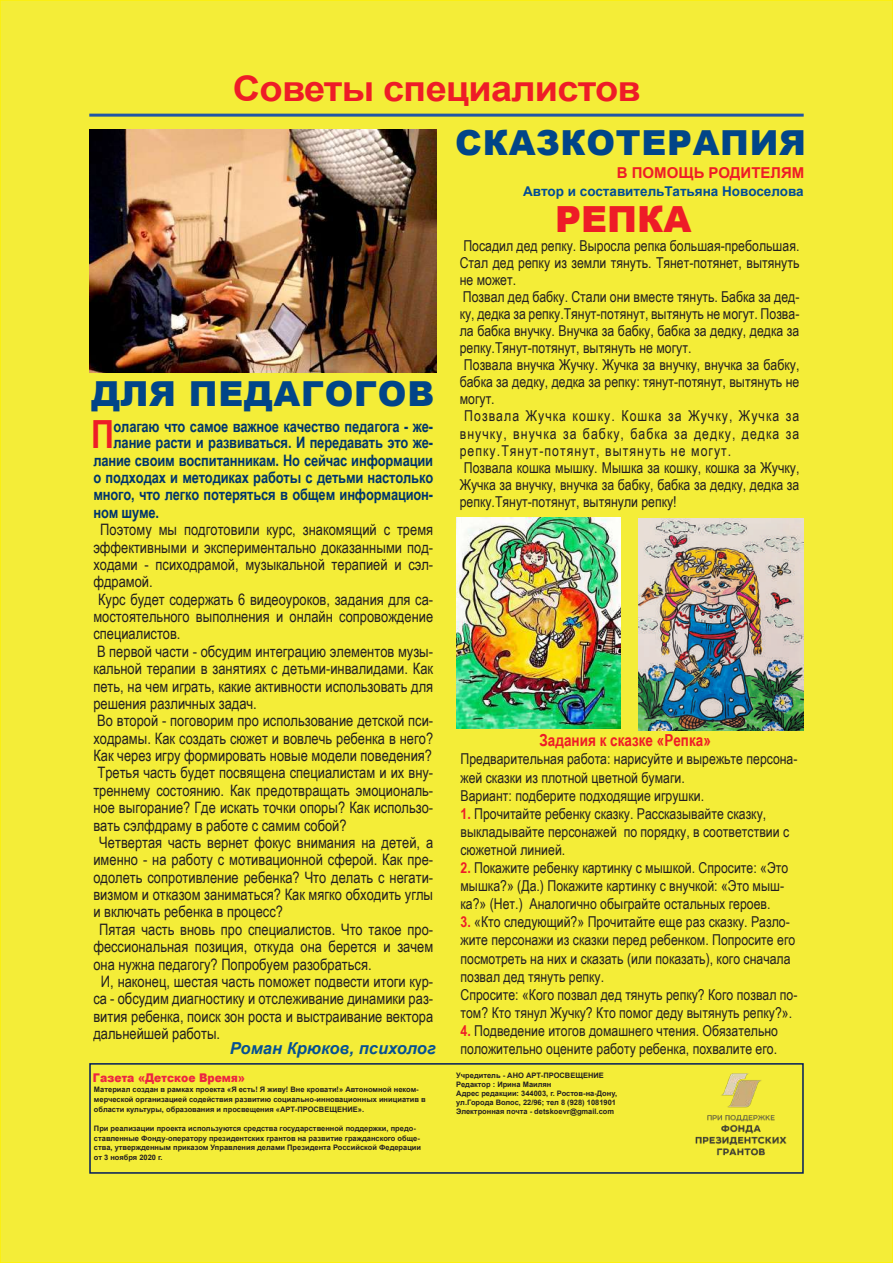
<style>
.page{position:relative;width:893px;height:1263px;background:#f4ed38}
.page>*{position:absolute;margin:0;border:0;box-sizing:border-box;transform-origin:0 0}
.t1{font:700 38.85px "Arial Narrow";color:#ee1c27}
.t2{font:900 36px "Arial";color:#ee1c27}
.t3{font:700 35.25px "Arial";letter-spacing:-.02em;color:#ee1c27;scale:1.08 1}
.t4{font:900 34.5px "Arial";letter-spacing:.02em;color:#014588}
.t5{font:700 16.5px "Arial Narrow";color:#ee1c27}
.t6{font:italic 700 16.5px "Arial";color:#065193}
.t7{font:15.75px "Arial Narrow";color:#231f20}
.t8{font:700 15.75px "Arial Narrow";letter-spacing:-.01em;color:#00356d}
.t9{font:15px/17.1px "Arial Narrow";color:#231f20}
.t10{font:700 15px "Arial";color:#ee1c27}
.t11{font:700 13.5px "Arial";color:#014c96}
.t12{font:900 12px "Arial";color:#ed2542;scale:.9 1}
.t13{font:700 7.5px/9.6px "Arial";color:#231f20}
.s1{font-weight:700;color:#ee1c27}
</style>
<div class="page">
<div style="left:89px;top:1063px;width:715px;height:111px;border:2px solid #011b5d"></div>
<hr style="left:89px;top:114px;width:715px;height:3px;background:#2056a5">
<img style="left:695px;top:1073px;width:92px;height:83px">
<img style="left:90px;top:130px;width:347px;height:243px">
<img style="left:456px;top:517px;width:165px;height:211px">
<img style="left:639px;top:518px;width:165px;height:212px">
<h3 class="t3" style="left:233px;top:65px;width:379px">Советы специалистов</h3>
<h3 class="t4" style="left:455px;top:118px;width:352px">СКАЗКОТЕРАПИЯ</h3>
<p class="t10" style="left:617px;top:163px;width:189px">В ПОМОЩЬ РОДИТЕЛЯМ</p>
<p class="t11" style="left:523px;top:182px;width:282px">Автор и составительТатьяна Новоселова</p>
<h2 class="t2" style="left:555px;top:193px;width:138px">РЕПКА</h2>
<p class="t9" style="left:460px;top:236px;width:341px">Посадил дед репку. Выросла репка большая-пребольшая.<br>Стал дед репку из земли тянуть. Тянет-потянет, вытянуть не может.<br>Позвал дед бабку. Стали они вместе тянуть. Бабка за дед&shy;ку, дедка за репку.Тянут-потянут, вытянуть не могут. Позва&shy;ла бабка внучку. Внучка за бабку, бабка за дедку, дедка за репку.Тянут-потянут, вытянуть не могут.<br>Позвала внучка Жучку. Жучка за внучку, внучка за бабку, бабка за дедку, дедка за репку: тянут-потянут, вытянуть не могут.<br>Позвала Жучка кошку. Кошка за Жучку, Жучка за внучку, внучка за бабку, бабка за дедку, дедка за репку.Тянут-потянут, вытянуть не могут.<br>Позвала кошка мышку. Мышка за кошку, кошка за Жучку, Жучка за внучку, внучка за бабку, бабка за дедку, дедка за репку.Тянут-потянут, вытянули репку!</p>
<h3 class="t4" style="left:91px;top:369px;width:345px">ДЛЯ ПЕДАГОГОВ</h3>
<h1 class="t1" style="left:91px;top:405px;width:24px">П</h1>
<p class="t8" style="left:114px;top:414px;width:321px">олагаю что самое важное качество педагога - же-</p>
<p class="t8" style="left:114px;top:431px;width:321px">лание расти и развиваться. И передавать это же-</p>
<p class="t8" style="left:93px;top:448px;width:341px">лание своим воспитанникам. Но сейчас информации</p>
<p class="t8" style="left:93px;top:466px;width:341px">о подходах и методиках работы с детьми настолько</p>
<p class="t8" style="left:93px;top:483px;width:341px">много, что легко потеряться в общем информацион-</p>
<p class="t8" style="left:93px;top:500px;width:67px">ном шуме.</p>
<p class="t7" style="left:100px;top:518px;width:334px">Поэтому мы подготовили курс, знакомящий с тремя</p>
<p class="t7" style="left:93px;top:535px;width:341px">эффективными и экспериментально доказанными под-</p>
<p class="t7" style="left:93px;top:553px;width:341px">ходами - психодрамой, музыкальной терапией и сэл-</p>
<p class="t7" style="left:93px;top:570px;width:61px">фдрамой.</p>
<p class="t7" style="left:98px;top:588px;width:337px">Курс будет содержать 6 видеоуроков, задания для са-</p>
<p class="t7" style="left:93px;top:605px;width:341px">мостоятельного выполнения и онлайн сопровождение</p>
<p class="t7" style="left:93px;top:622px;width:89px">специалистов.</p>
<p class="t7" style="left:97px;top:640px;width:338px">В первой части - обсудим интеграцию элементов музы-</p>
<p class="t7" style="left:93px;top:657px;width:341px">кальной терапии в занятиях с детьми-инвалидами. Как</p>
<p class="t7" style="left:93px;top:674px;width:341px">петь, на чем играть, какие активности использовать для</p>
<p class="t7" style="left:93px;top:692px;width:165px">решения различных задач.</p>
<p class="t7" style="left:97px;top:709px;width:338px">Во второй - поговорим про использование детской пси-</p>
<p class="t7" style="left:93px;top:727px;width:341px">ходрамы. Как создать сюжет и вовлечь ребенка в него?</p>
<p class="t7" style="left:93px;top:744px;width:340px">Как через игру формировать новые модели поведения?</p>
<p class="t7" style="left:97px;top:761px;width:337px">Третья часть будет посвящена специалистам и их вну-</p>
<p class="t7" style="left:93px;top:779px;width:341px">треннему состоянию. Как предотвращать эмоциональ-</p>
<p class="t7" style="left:93px;top:796px;width:341px">ное выгорание? Где искать точки опоры? Как использо-</p>
<p class="t7" style="left:93px;top:813px;width:255px">вать сэлфдраму в работе с самим собой?</p>
<p class="t7" style="left:99px;top:831px;width:335px">Четвертая часть вернет фокус внимания на детей, а</p>
<p class="t7" style="left:93px;top:848px;width:341px">именно - на работу с мотивационной сферой. Как пре-</p>
<p class="t7" style="left:93px;top:866px;width:341px">одолеть сопротивление ребенка? Что делать с негати-</p>
<p class="t7" style="left:93px;top:883px;width:341px">визмом и отказом заниматься? Как мягко обходить углы</p>
<p class="t7" style="left:93px;top:900px;width:191px">и включать ребенка в процесс?</p>
<p class="t7" style="left:99px;top:918px;width:336px">Пятая часть вновь про специалистов. Что такое про-</p>
<p class="t7" style="left:93px;top:935px;width:341px">фессиональная позиция, откуда она берется и зачем</p>
<p class="t7" style="left:93px;top:952px;width:280px">она нужна педагогу? Попробуем разобраться.</p>
<p class="t7" style="left:101px;top:970px;width:334px">И, наконец, шестая часть поможет подвести итоги кур-</p>
<p class="t7" style="left:93px;top:987px;width:341px">са - обсудим диагностику и отслеживание динамики раз-</p>
<p class="t7" style="left:93px;top:1004px;width:341px">вития ребенка, поиск зон роста и выстраивание вектора</p>
<p class="t7" style="left:93px;top:1022px;width:128px">дальнейшей работы.</p>
<p class="t5" style="left:539px;top:728px;width:173px">Задания к сказке «Репка»</p>
<p class="t9" style="left:460px;top:749px;width:339px;line-height:18.1px">Предварительная работа: нарисуйте и вырежьте персона&shy;жей сказки из плотной цветной бумаги.<br>Вариант: подберите подходящие игрушки.</p>
<p class="t9" style="left:460px;top:804px;width:330px;line-height:18.1px"><span class="s1">1.</span> Прочитайте ребенку сказку. Рассказывайте сказку, выкладывайте персонажей по порядку, в соответствии с сюжетной линией.</p>
<p class="t9" style="left:460px;top:858px;width:329px;line-height:18.1px"><span class="s1">2.</span> Покажите ребенку картинку с мышкой. Спросите: «Это мышка?» (Да.) Покажите картинку с внучкой: «Это мыш&shy;ка?» (Нет.) Аналогично обыграйте остальных героев.</p>
<p class="t9" style="left:460px;top:912px;width:339px;line-height:18.1px"><span class="s1">3.</span> «Кто следующий?» Прочитайте еще раз сказку. Разло&shy;жите персонажи из сказки перед ребенком. Попросите его посмотреть на них и сказать (или показать), кого сначала позвал дед тянуть репку.<br>Спросите: «Кого позвал дед тянуть репку? Кого позвал по&shy;том? Кто тянул Жучку? Кто помог деду вытянуть репку?».</p>
<p class="t9" style="left:460px;top:1021px;width:319px"><span class="s1">4.</span> Подведение итогов домашнего чтения. Обязательно</p>
<p class="t6" style="left:230px;top:1037px;width:207px">Роман Крюков, психолог</p>
<p class="t9" style="left:460px;top:1039px;width:318px">положительно оцените работу ребенка, похвалите его.</p>
<p class="t12" style="left:93px;top:1068px;width:171px">Газета «Детское Время»</p>
<p class="t13" style="left:94px;top:1085px;width:326px">Материал создан в рамках проекта «Я есть! Я живу! Вне кровати!» Автономной неком-</p>
<p class="t13" style="left:94px;top:1095px;width:333px">мерческой организацией содействия развитию социально-инновационных инициатив в области культуры, образования и просвещения «АРТ-ПРОСВЕЩЕНИЕ».</p>
<p class="t13" style="left:94px;top:1124px;width:329px">При реализации проекта используются средства государственной поддержки, предо&shy;ставленные Фонду-оператору президентских грантов на развитие гражданского обще&shy;ства, утвержденным приказом Управления делами Президента Российской Федерации от 3 ноября 2020 г.</p>
<p class="t13" style="left:456px;top:1071px;width:162px;line-height:9px">Учредитель - АНО АРТ-ПРОСВЕЩЕНИЕ Редактор : Ирина Маилян<br>Адрес редакции: 344003, г. Ростов-на-Дону, ул.Города Волос, 22/96; тел 8 (928) 1081901<br>Электронная почта - detskoevr@gmail.com</p>
</div>
